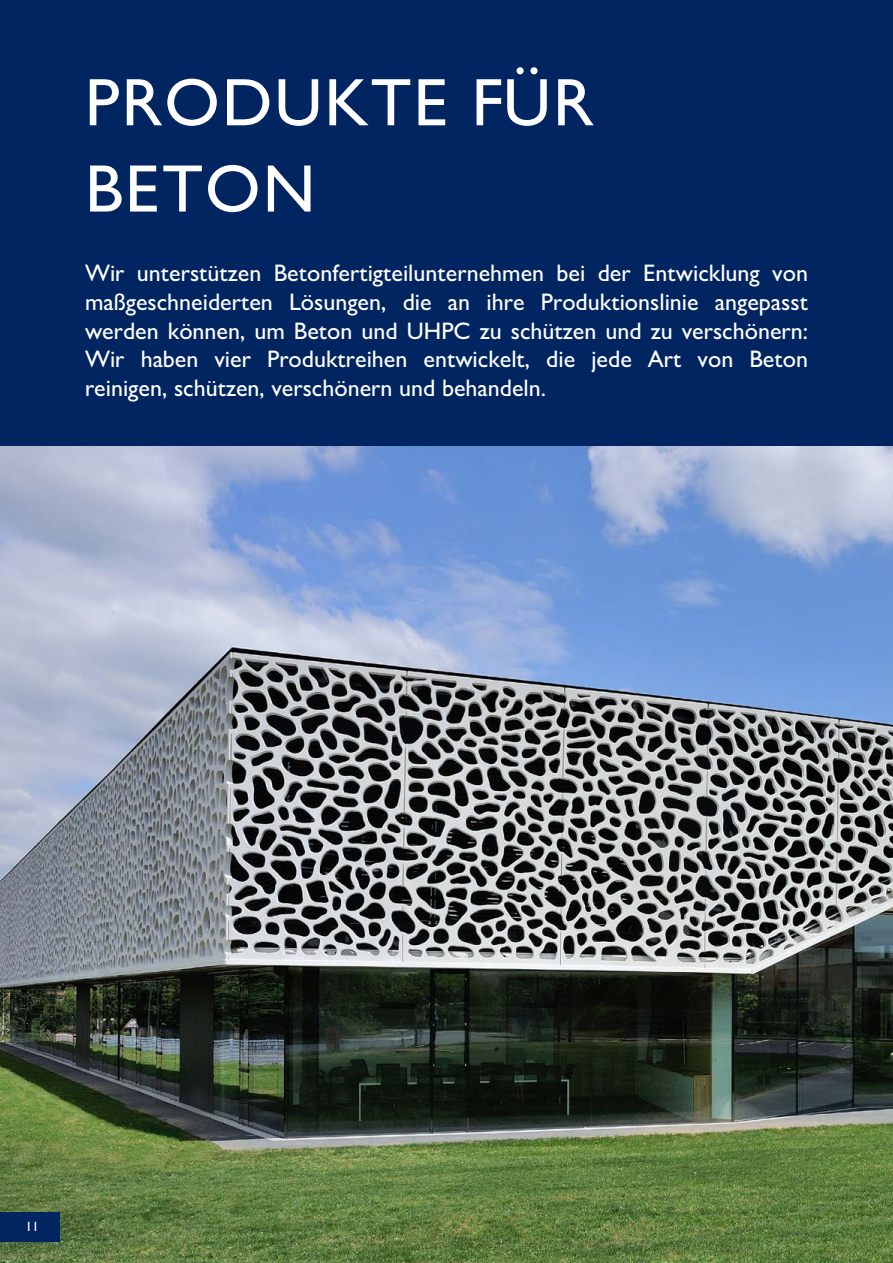
<style>
.page{position:relative;width:893px;height:1263px;background:#fff}
.page>*{position:absolute;margin:0;border:0;box-sizing:border-box;transform-origin:0 0}
.t1{font:500 67.5px/86.2px "Gill Sans MT Std";letter-spacing:.03em;color:#fff}
.t2{font:500 24px/28.8px "Gill Sans MT Std";color:#fff;text-align:justify}
.t3{font:500 13.5px "Gill Sans MT Std";color:#fff}
</style>
<div class="page">
<div style="left:0;top:0;width:893px;height:446px;background:#002561"></div>
<img style="left:0;top:446px;width:893px;height:817px">
<div style="left:0;top:1212px;width:60px;height:30px;background:#002561"></div>
<h1 class="t1" style="left:85px;top:58px;width:510px">PRODUKTE FÜR<br>BETON</h1>
<p class="t2" style="left:85px;top:258px;width:724px">Wir unterstützen Betonfertigteilunternehmen bei der Entwicklung von maßgeschneiderten Lösungen, die an ihre Produktionslinie angepasst werden können, um Beton und UHPC zu schützen und zu verschönern:<br>Wir haben vier Produktreihen entwickelt, die jede Art von Beton reinigen, schützen, verschönern und behandeln.</p>
<p class="t3" style="left:26px;top:1219px;width:15px">11</p>
</div>
